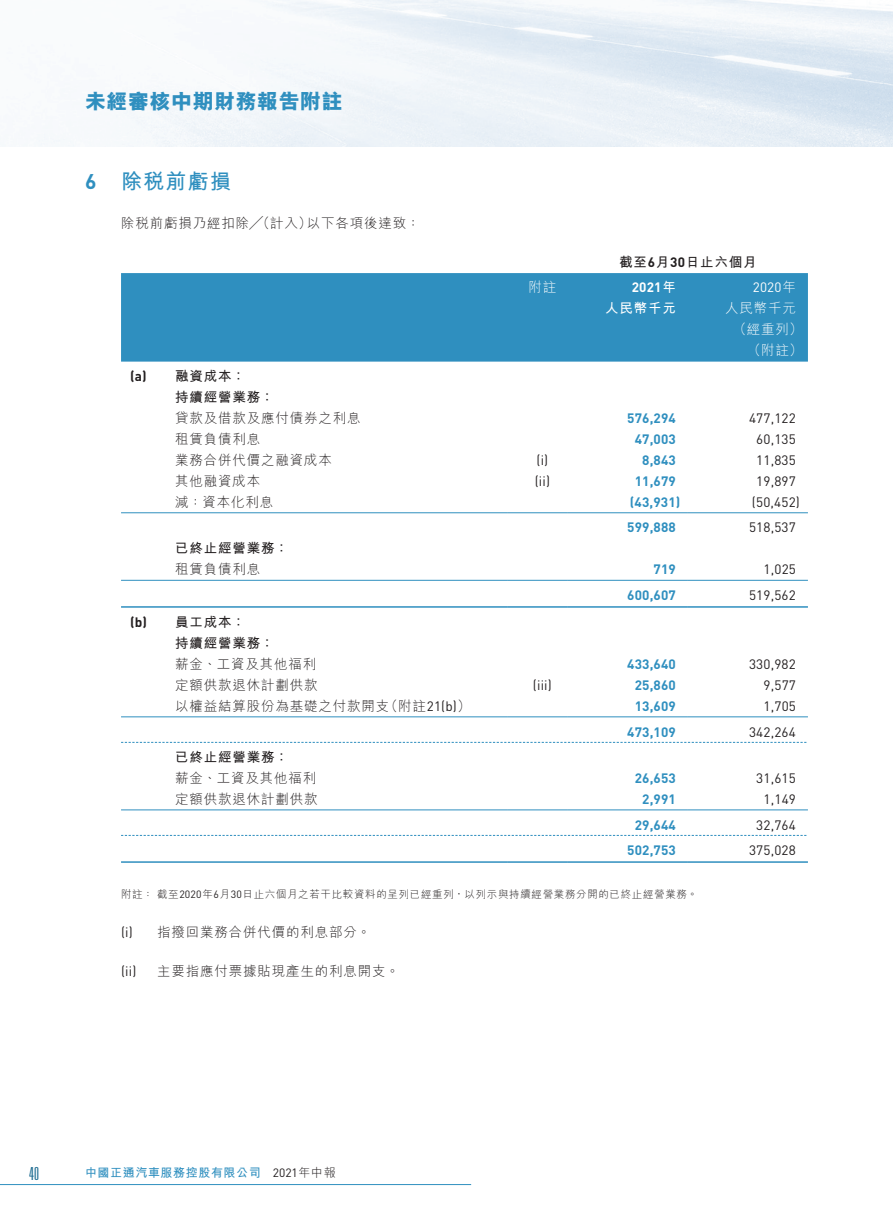
<style>
.page{position:relative;width:893px;height:1212px;background:#fff}
.page>*{position:absolute;margin:0;border:0;box-sizing:border-box;transform-origin:0 0}
.t1{font:800 21px "M Hei HK";letter-spacing:.025em;color:#2f8fbf}
._03_H1{font:700 21px "M Hei HK";letter-spacing:.06em;color:#2f8fbf}
.t2{font:300 ultra-condensed 18px "Univers LT Std";color:#1f6d92}
._15_Table_Stub{font:300 13.5px "M Hei HK";letter-spacing:.06em;color:#231f20}
._01_Body_Text{font:13.5px "DIN Pro";letter-spacing:.01em;color:#231f20}
._01_Body_Text-2{font:700 13.5px "DIN Pro";letter-spacing:.01em;color:#2f8fbf}
._15_Table_Stub-2{font:700 13.5px "M Hei HK";letter-spacing:.06em;color:#231f20}
._08____IN2{font:300 13.5px "M Hei HK";letter-spacing:.06em;color:#231f20}
._12___P2{font:300 13.5px "M Hei HK";letter-spacing:.06em;color:#231f20}
._01_Body_Text-3{font:300 13.5px "M Hei HK";letter-spacing:.06em;color:#fff}
._15_Table_Stub-3{font:13.5px "DIN Pro";color:#231f20}
._01_Body_Text-4{font:700 13.5px "M Hei HK";letter-spacing:.06em;color:#231f20}
._01_Body_Text-5{font:700 13.5px "DIN Pro";color:#fff}
._01_Body_Text-6{font:13.5px "DIN Pro";color:#fff}
._01_Body_Text-7{font:700 13.5px "M Hei HK";letter-spacing:.06em;color:#fff}
._08____IN2-2{font:13.5px "DIN Pro";color:#231f20}
._15_Table_Stub-4{font:300 13.5px "M Hei HK";color:#fff}
.t3{font:700 12px "M Hei HK";letter-spacing:.05em;color:#2f8fbf}
._22____IN2__Note{font:300 10.5px "M Hei HK";letter-spacing:.06em;color:#231f20}
.s1{font-family:"DIN Pro"}
.s2{font-family:"M Hei HK"}
.s3{font-family:"M Hei HK";font-weight:300}
.s4{font-family:"DIN Pro";font-weight:400}
.s5{font-family:"DIN Pro";font-weight:400;color:#231f20}
.s6{font-weight:300;color:#231f20}
</style>
<div class="page">
<hr style="left:0;top:1184px;width:471px;height:1px;background:#2f8fbf">
<div style="left:121px;top:273px;width:687px;height:89px;background:#2f8fbf"></div>
<hr style="left:121px;top:512px;width:387px;height:1px;background:#2f8fbf">
<hr style="left:508px;top:512px;width:60px;height:1px;background:#2f8fbf">
<hr style="left:568px;top:512px;width:120px;height:1px;background:#2f8fbf">
<hr style="left:688px;top:512px;width:120px;height:1px;background:#2f8fbf">
<hr style="left:121px;top:580px;width:387px;height:1px;background:#2f8fbf">
<hr style="left:508px;top:580px;width:60px;height:1px;background:#2f8fbf">
<hr style="left:568px;top:580px;width:120px;height:1px;background:#2f8fbf">
<hr style="left:688px;top:580px;width:120px;height:1px;background:#2f8fbf">
<hr style="left:121px;top:606px;width:387px;height:2px;background:#2f8fbf">
<hr style="left:508px;top:606px;width:60px;height:2px;background:#2f8fbf">
<hr style="left:568px;top:606px;width:120px;height:2px;background:#2f8fbf">
<hr style="left:688px;top:606px;width:120px;height:2px;background:#2f8fbf">
<hr style="left:121px;top:716px;width:387px;height:1px;background:#2f8fbf">
<hr style="left:508px;top:716px;width:60px;height:1px;background:#2f8fbf">
<hr style="left:568px;top:716px;width:120px;height:1px;background:#2f8fbf">
<hr style="left:688px;top:716px;width:120px;height:1px;background:#2f8fbf">
<svg style="left:121px;top:742px;width:685px;height:1px"></svg>
<hr style="left:121px;top:809px;width:387px;height:1px;background:#2f8fbf">
<hr style="left:508px;top:809px;width:60px;height:1px;background:#2f8fbf">
<hr style="left:568px;top:809px;width:120px;height:1px;background:#2f8fbf">
<hr style="left:688px;top:809px;width:120px;height:1px;background:#2f8fbf">
<svg style="left:121px;top:835px;width:685px;height:1px"></svg>
<hr style="left:121px;top:861px;width:387px;height:2px;background:#2f8fbf">
<hr style="left:508px;top:861px;width:60px;height:2px;background:#2f8fbf">
<hr style="left:568px;top:861px;width:120px;height:2px;background:#2f8fbf">
<hr style="left:688px;top:861px;width:120px;height:2px;background:#2f8fbf">
<h1 class="t1" style="left:85px;top:88px;width:259px">未經審核中期財務報告附註</h1>
<p class="_03_H1" style="left:85px;top:166px;width:148px"><span class="s1">6</span> 除稅前虧損</p>
<p class="_12___P2" style="left:121px;top:213px;width:300px">除稅前虧損乃經扣除╱（計入）以下各項後達致：</p>
<p class="_01_Body_Text-4" style="left:619px;top:252px;width:139px">截至<span class="s1">6</span>月<span class="s1">30</span>日止六個月</p>
<p class="_15_Table_Stub-4" style="left:528px;top:278px;width:29px">附註</p>
<p class="_01_Body_Text-5" style="left:632px;top:278px;width:46px">2021<span class="s2">年</span></p>
<p class="_01_Body_Text-6" style="left:753px;top:278px;width:45px">2020<span class="s3">年</span></p>
<p class="_01_Body_Text-7" style="left:605px;top:299px;width:72px">人民幣千元</p>
<p class="_01_Body_Text-3" style="left:725px;top:299px;width:72px">人民幣千元</p>
<p class="_01_Body_Text-3" style="left:733px;top:320px;width:71px">（經重列）</p>
<p class="_01_Body_Text-3" style="left:747px;top:341px;width:57px">（附註）</p>
<p class="_15_Table_Stub-2" style="left:130px;top:366px;width:117px"><span class="s1">(a)</span> 融資成本：</p>
<p class="_15_Table_Stub-2" style="left:175px;top:387px;width:100px">持續經營業務：</p>
<p class="_15_Table_Stub" style="left:175px;top:408px;width:187px">貸款及借款及應付債券之利息</p>
<p class="_01_Body_Text-2" style="left:627px;top:409px;width:50px">576,294</p>
<p class="_01_Body_Text" style="left:749px;top:409px;width:48px">477,122</p>
<p class="_15_Table_Stub" style="left:175px;top:429px;width:87px">租賃負債利息</p>
<p class="_01_Body_Text-2" style="left:635px;top:430px;width:43px">47,003</p>
<p class="_01_Body_Text" style="left:756px;top:430px;width:41px">60,135</p>
<p class="_15_Table_Stub" style="left:175px;top:450px;width:158px">業務合併代價之融資成本</p>
<p class="_15_Table_Stub-3" style="left:536px;top:451px;width:13px">(i)</p>
<p class="_01_Body_Text-2" style="left:642px;top:451px;width:35px">8,843</p>
<p class="_01_Body_Text" style="left:756px;top:451px;width:41px">11,835</p>
<p class="_15_Table_Stub" style="left:175px;top:471px;width:87px">其他融資成本</p>
<p class="_15_Table_Stub-3" style="left:535px;top:472px;width:17px">(ii)</p>
<p class="_01_Body_Text-2" style="left:635px;top:472px;width:43px">11,679</p>
<p class="_01_Body_Text" style="left:756px;top:472px;width:41px">19,897</p>
<p class="_15_Table_Stub" style="left:175px;top:492px;width:100px">減：資本化利息</p>
<p class="_01_Body_Text-2" style="left:630px;top:493px;width:52px">(43,931)</p>
<p class="_01_Body_Text" style="left:752px;top:493px;width:49px">(50,452)</p>
<p class="_01_Body_Text-2" style="left:627px;top:518px;width:50px">599,888</p>
<p class="_01_Body_Text" style="left:749px;top:518px;width:48px">518,537</p>
<p class="_15_Table_Stub-2" style="left:175px;top:539px;width:115px">已終止經營業務：</p>
<p class="_15_Table_Stub" style="left:175px;top:560px;width:87px">租賃負債利息</p>
<p class="_01_Body_Text-2" style="left:654px;top:560px;width:24px">719</p>
<p class="_01_Body_Text" style="left:763px;top:560px;width:34px">1,025</p>
<p class="_01_Body_Text-2" style="left:627px;top:586px;width:50px">600,607</p>
<p class="_01_Body_Text" style="left:749px;top:586px;width:48px">519,562</p>
<p class="_15_Table_Stub-2" style="left:130px;top:612px;width:117px"><span class="s1">(b)</span> 員工成本：</p>
<p class="_15_Table_Stub-2" style="left:175px;top:633px;width:100px">持續經營業務：</p>
<p class="_15_Table_Stub" style="left:175px;top:654px;width:143px">薪金、工資及其他福利</p>
<p class="_01_Body_Text-2" style="left:627px;top:655px;width:50px">433,640</p>
<p class="_01_Body_Text" style="left:749px;top:655px;width:48px">330,982</p>
<p class="_15_Table_Stub" style="left:175px;top:675px;width:144px">定額供款退休計劃供款</p>
<p class="_15_Table_Stub-3" style="left:533px;top:676px;width:20px">(iii)</p>
<p class="_01_Body_Text-2" style="left:635px;top:676px;width:43px">25,860</p>
<p class="_01_Body_Text" style="left:763px;top:676px;width:34px">9,577</p>
<p class="_15_Table_Stub" style="left:175px;top:696px;width:297px">以權益結算股份為基礎之付款開支（附註<span class="s4">21(b)</span>）</p>
<p class="_01_Body_Text-2" style="left:635px;top:697px;width:43px">13,609</p>
<p class="_01_Body_Text" style="left:763px;top:697px;width:34px">1,705</p>
<p class="_01_Body_Text-2" style="left:627px;top:722px;width:50px">473,109</p>
<p class="_01_Body_Text" style="left:749px;top:722px;width:48px">342,264</p>
<p class="_15_Table_Stub-2" style="left:175px;top:747px;width:115px">已終止經營業務：</p>
<p class="_15_Table_Stub" style="left:175px;top:768px;width:143px">薪金、工資及其他福利</p>
<p class="_01_Body_Text-2" style="left:635px;top:769px;width:43px">26,653</p>
<p class="_01_Body_Text" style="left:756px;top:769px;width:41px">31,615</p>
<p class="_15_Table_Stub" style="left:175px;top:789px;width:144px">定額供款退休計劃供款</p>
<p class="_01_Body_Text-2" style="left:642px;top:790px;width:35px">2,991</p>
<p class="_01_Body_Text" style="left:763px;top:790px;width:34px">1,149</p>
<p class="_01_Body_Text-2" style="left:635px;top:815px;width:43px">29,644</p>
<p class="_01_Body_Text" style="left:756px;top:815px;width:41px">32,764</p>
<p class="_01_Body_Text-2" style="left:627px;top:841px;width:50px">502,753</p>
<p class="_01_Body_Text" style="left:749px;top:841px;width:48px">375,028</p>
<p class="_22____IN2__Note" style="left:121px;top:886px;width:578px">附註：截至<span class="s4">2020</span>年<span class="s4">6</span>月<span class="s4">30</span>日止六個月之若干比較資料的呈列已經重列，以列示與持續經營業務分開的已終止經營業務。</p>
<p class="_08____IN2" style="left:121px;top:922px;width:251px"><span class="s4">(i)</span> 指撥回業務合併代價的利息部分。</p>
<p class="_08____IN2-2" style="left:121px;top:961px;width:17px">(ii)</p>
<p class="_08____IN2" style="left:157px;top:961px;width:244px">主要指應付票據貼現產生的利息開支。</p>
<h2 class="t2" style="left:29px;top:1164px;width:11px">40</h2>
<p class="t3" style="left:85px;top:1163px;width:252px">中國正通汽車服務控股有限公司 <span class="s5">2021</span><span class="s6">年中報</span></p>
</div>
